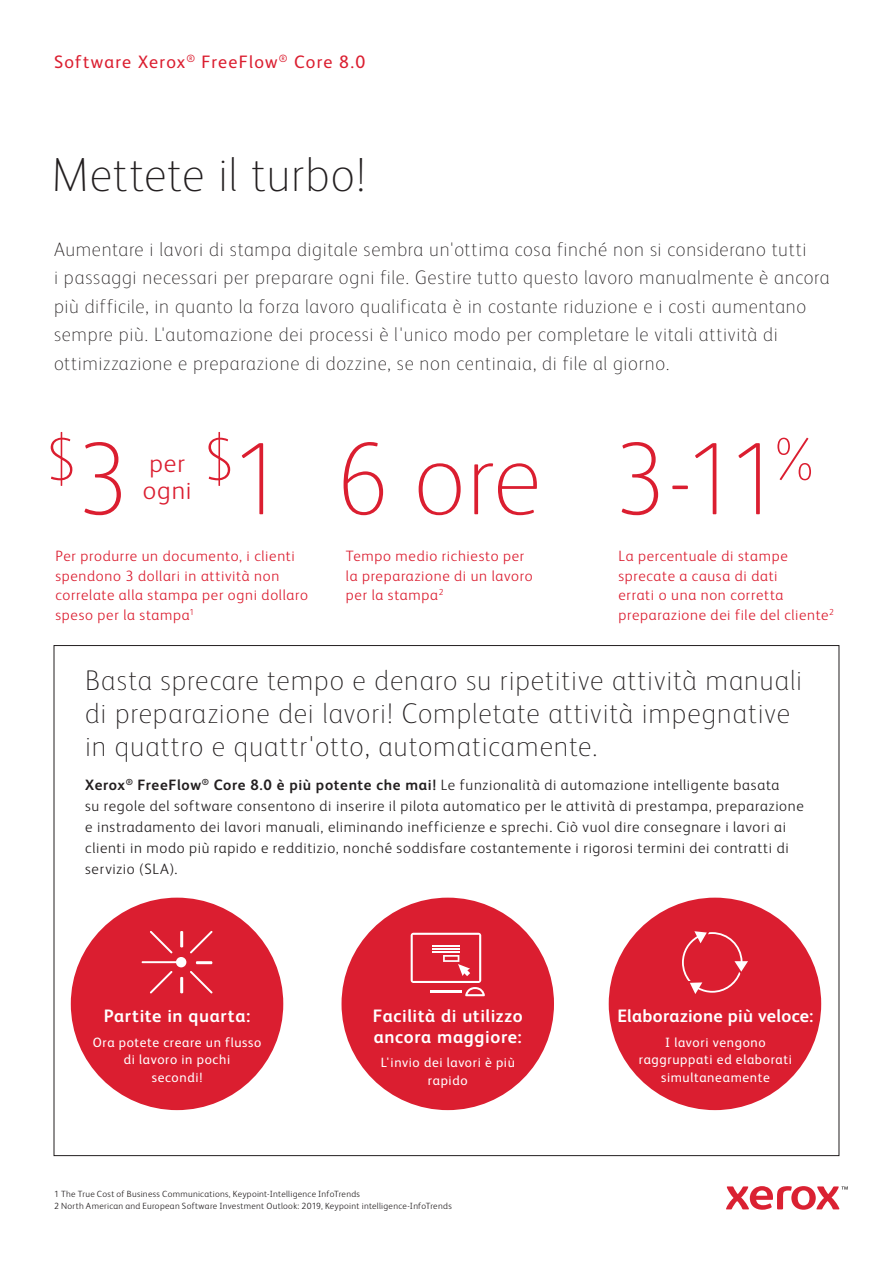
<style>
.page{position:relative;width:893px;height:1263px;background:#fff}
.page>*{position:absolute;margin:0;border:0;box-sizing:border-box;transform-origin:0 0}
.t1{font:100 103.5px "Xerox Sans";color:#db1e30}
.t2{font:100 48px "Xerox Sans";letter-spacing:.01em;color:#231f20}
.t3{font:100 28.5px/33px "Xerox Sans";letter-spacing:.03em;color:#231f20}
.t4{font:300 25.5px/27px "Xerox Sans";letter-spacing:.035em;color:#db1e30}
.t5{font:100 19.5px/28.5px "Xerox Sans";letter-spacing:.035em;color:#231f20}
.t6{font:700 18px/20.2px "Xerox Sans";letter-spacing:.03em;color:#fff}
.t7{font:18px "Xerox Sans";letter-spacing:.065em;color:#db1e30}
.t8{font:300 15px/21px "Xerox Sans";letter-spacing:.045em;color:#231f20}
.t9{font:300 15px/19.5px "Xerox Sans";letter-spacing:.045em;color:#db1e30}
.t10{font:13.5px/17.2px "Xerox Sans";letter-spacing:.05em;color:#fff;text-align:center}
.t11{font:300 9px/12px "Xerox Sans";letter-spacing:.035em;color:#231f20}
.s1{font-weight:700}
</style>
<div class="page">
<svg style="left:726px;top:1186px;width:122px;height:24px"></svg>
<div style="left:71px;top:898px;width:212px;height:212px;background:#db1e30;border-radius:50%"></div>
<div style="left:341px;top:898px;width:213px;height:212px;background:#db1e30;border-radius:50%"></div>
<div style="left:609px;top:898px;width:212px;height:212px;background:#db1e30;border-radius:50%"></div>
<svg style="left:142px;top:931px;width:71px;height:62px"></svg>
<svg style="left:682px;top:931px;width:66px;height:63px"></svg>
<svg style="left:411px;top:933px;width:74px;height:63px"></svg>
<p class="t7" style="left:54px;top:50px;width:313px">Software Xerox<sup>®</sup> FreeFlow<sup>®</sup> Core 8.0</p>
<h2 class="t2" style="left:51px;top:143px;width:317px">Mettete il turbo!</h2>
<p class="t5" style="left:54px;top:234px;width:777px">Aumentare i lavori di stampa digitale sembra un'ottima cosa finché non si considerano tutti<br>i passaggi necessari per preparare ogni file. Gestire tutto questo lavoro manualmente è ancora più difficile, in quanto la forza lavoro qualificata è in costante riduzione e i costi aumentano sempre più. L'automazione dei processi è l'unico modo per completare le vitali attività di ottimizzazione e preparazione di dozzine, se non centinaia, di file al giorno.</p>
<h1 class="t1" style="left:45px;top:411px;width:781px"><sup>$</sup>3 <sup>$</sup>1 6 ore 3-11<sup>%</sup></h1>
<p class="t9" style="left:55px;top:546px;width:254px">Per produrre un documento, i clienti spendono 3 dollari in attività non correlate alla stampa per ogni dollaro speso per la stampa<sup>1</sup></p>
<h3 class="t4" style="left:143px;top:449px;width:50px">per ogni</h3>
<p class="t9" style="left:346px;top:546px;width:188px">Tempo medio richiesto per la preparazione di un lavoro per la stampa<sup>2</sup></p>
<p class="t9" style="left:618px;top:546px;width:217px">La percentuale di stampe sprecate a causa di dati<br>errati o una non corretta preparazione dei file del cliente<sup>2</sup></p>
<h3 class="t3" style="left:85px;top:663px;width:719px">Basta sprecare tempo e denaro su ripetitive attività manuali di preparazione dei lavori! Completate attività impegnative in quattro e quattr'otto, automaticamente.</h3>
<p class="t8" style="left:85px;top:774px;width:720px"><span class="s1">Xerox</span><sup>®</sup> <span class="s1">FreeFlow</span><sup>®</sup> <span class="s1">Core 8.0 è più potente che mai!</span> Le funzionalità di automazione intelligente basata<br>su regole del software consentono di inserire il pilota automatico per le attività di prestampa, preparazione e instradamento dei lavori manuali, eliminando inefficienze e sprechi. Ciò vuol dire consegnare i lavori ai clienti in modo più rapido e redditizio, nonché soddisfare costantemente i rigorosi termini dei contratti di servizio (SLA).</p>
<p class="t6" style="left:104px;top:1005px;width:148px">Partite in quarta:</p>
<p class="t10" style="left:93px;top:1033px;width:170px">Ora potete creare un flusso di lavoro in pochi<br>secondi!</p>
<p class="t6" style="left:373px;top:1005px;width:151px">Facilità di utilizzo ancora maggiore:</p>
<p class="t10" style="left:381px;top:1053px;width:136px">L'invio dei lavori è più rapido</p>
<p class="t11" style="left:54px;top:1187px;width:399px">1 The True Cost of Business Communications, Keypoint-Intelligence InfoTrends<br>2 North American and European Software Investment Outlook: 2019, Keypoint intelligence-InfoTrends</p>
<p class="t6" style="left:617px;top:1005px;width:198px">Elaborazione più veloce:</p>
<p class="t10" style="left:639px;top:1033px;width:155px">I lavori vengono raggruppati ed elaborati simultaneamente</p>
</div>
